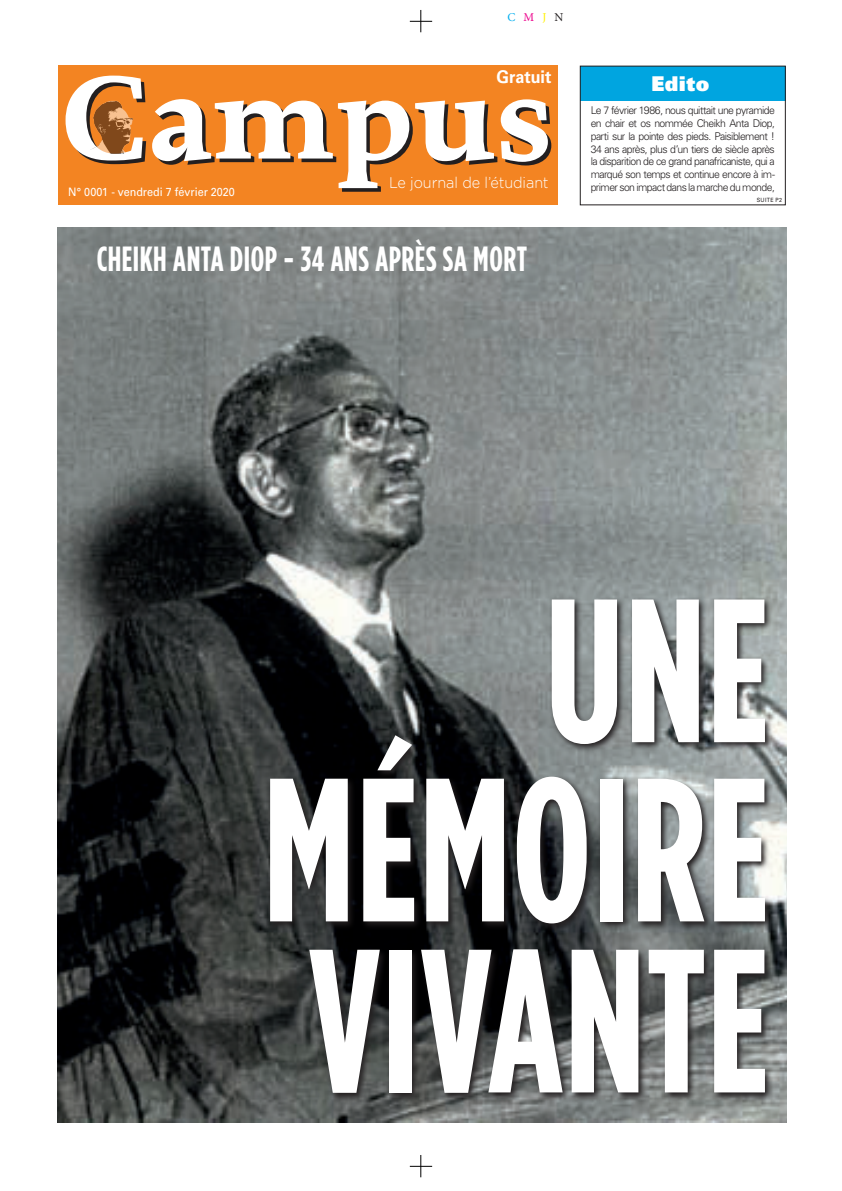
<style>
.page{position:relative;width:842px;height:1191px;background:#fff}
.page>*{position:absolute;margin:0;border:0;box-sizing:border-box;transform-origin:0 0}
.t1{font:700 203.8px/175.1px "Gotham Condensed";letter-spacing:.01em;color:#fff;text-align:justify;scale:.92 1}
.t2{font:700 34.9px "Gotham Condensed";letter-spacing:.015em;color:#fff;scale:.92 1}
.t3{font:20.4px "Univers LT Std X Black";letter-spacing:.035em;color:#fff}
.t4{font:700 17.5px "Univers LT Std";color:#fff;scale:.93 1}
.t5{font:300 15.5px "Gotham Rounded";letter-spacing:-.005em;color:#fff;scale:.93 1}
.t6{font:12px "Minion Pro";color:#00aeef}
.t7{font:11.6px "Univers LT Std";color:#fff;scale:.93 1}
.t8{font:300 10.7px/12.8px "Univers LT Std";letter-spacing:-.055em;color:#231f20;text-align:justify}
.t9{font:5.8px "Univers LT Std";letter-spacing:.05em;color:#231f20;scale:.92 1}
.s1{color:#ed028c}
.s2{color:#fff101}
.s3{color:#231f20}
</style>
<div class="page">
<div style="left:580px;top:66px;width:206px;height:35px;background:#00a5e0"></div>
<div style="left:58px;top:66px;width:500px;height:139px;background:#f38422"></div>
<img style="left:57px;top:227px;width:729px;height:895px">
<svg style="left:267px;top:597px;width:506px;height:505px;background:#424243"></svg>
<svg style="left:66px;top:76px;width:80px;height:88px"></svg>
<svg style="left:152px;top:99px;width:399px;height:93px"></svg>
<div style="left:580px;top:66px;width:206px;height:139px;border:1px solid #231f20"></div>
<img style="left:91px;top:97px;width:50px;height:56px">
<svg style="left:410px;top:10px;width:22px;height:22px"></svg>
<svg style="left:410px;top:1155px;width:22px;height:22px"></svg>
<p class="t6" style="left:507px;top:9px;width:58px">C <span class="s1">M</span> <span class="s2">J</span> <span class="s3">N</span></p>
<p class="t7" style="left:68px;top:185px;width:181px">N° 0001 - vendredi 7 février 2020</p>
<h3 class="t4" style="left:496px;top:67px;width:61px">Gratuit</h3>
<h3 class="t3" style="left:651px;top:70px;width:59px">Edito</h3>
<h3 class="t5" style="left:389px;top:172px;width:173px">Le journal de l’étudiant</h3>
<p class="t8" style="left:591px;top:104px;width:186px">Le 7 février 1986, nous quittait une pyramide en chair et os nommée Cheikh Anta Diop, parti sur la pointe des pieds. Paisiblement !<br>34 ans après, plus d’un tiers de siècle après la disparition de ce grand panafricaniste, qui a marqué son temps et continue encore à im&shy;primer son impact dans la marche du monde,</p>
<p class="t9" style="left:757px;top:196px;width:29px">SUITE P2</p>
<h2 class="t2" style="left:97px;top:239px;width:469px">CHEIKH ANTA DIOP - 34 ANS APRÈS SA MORT</h2>
<h1 class="t1" style="left:263px;top:578px;width:551px;text-indent:282px">UNE MÉMOIRE VIVANTE</h1>
</div>
